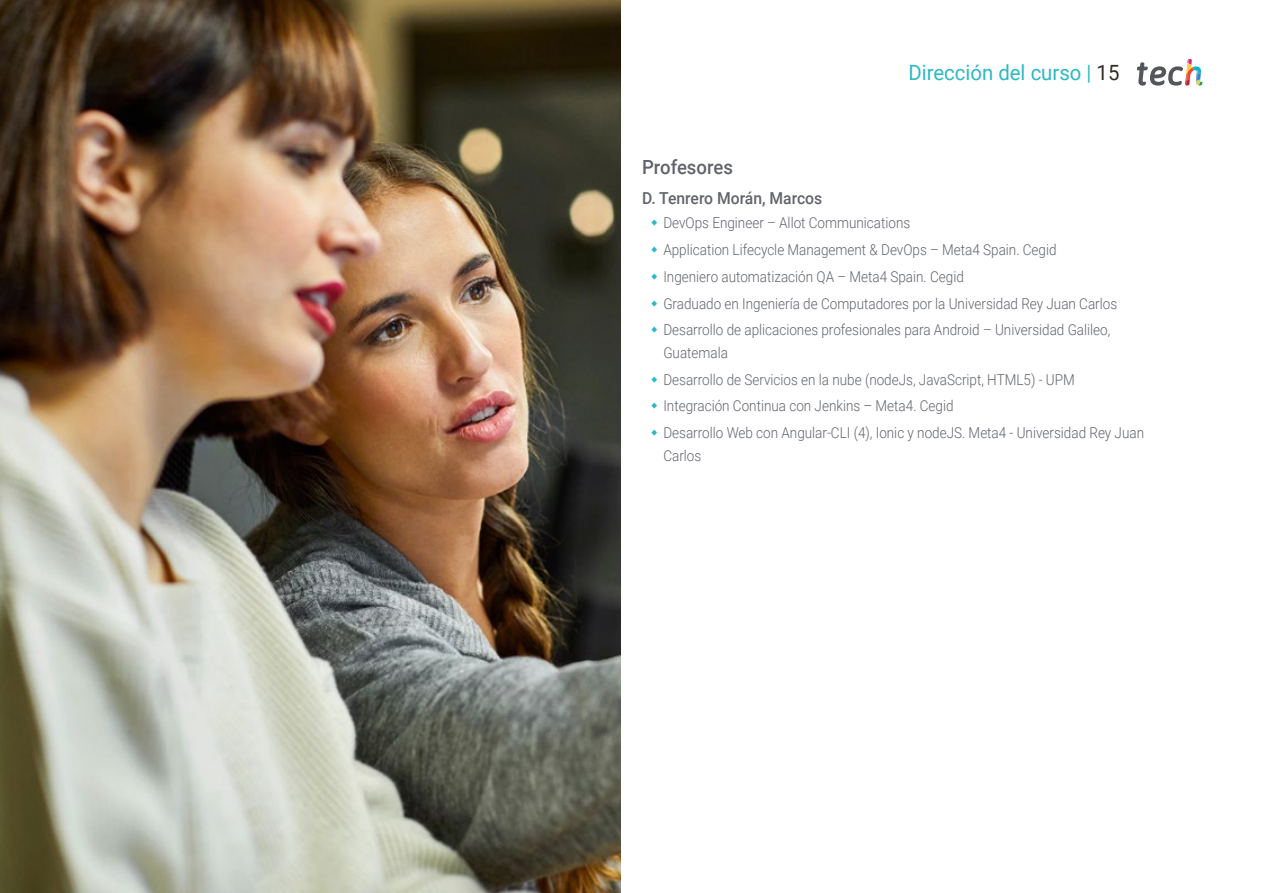
<style>
.page{position:relative;width:1263px;height:893px;background:#fff}
.page>*{position:absolute;margin:0;border:0;box-sizing:border-box;transform-origin:0 0}
.t1{font:21px "Roboto";color:#2db8c5}
.t2{font:500 19.5px "Roboto";color:#61646a;scale:.95 1}
.t3{font:500 16.5px "Roboto";color:#61646a;scale:.95 1}
.t4{font:300 15px/26.7px "Roboto";color:#61646a;scale:.9 1}
.s1{color:#312e20}
</style>
<div class="page">
<svg style="left:1137px;top:59px;width:65px;height:27px"></svg>
<img style="left:0;top:0;width:621px;height:893px">
<h2 class="t2" style="left:642px;top:154px;width:97px">Profesores</h2>
<h1 class="t1" style="left:908px;top:57px;width:213px">Dirección del curso | <span class="s1">15</span></h1>
<p class="t3" style="left:642px;top:186px;width:191px">D. Tenrero Morán, Marcos</p>
<p class="t4" style="left:663px;top:209px;width:506px">DevOps Engineer – Allot Communications<br>Application Lifecycle Management &amp; DevOps – Meta4 Spain. Cegid<br>Ingeniero automatización QA – Meta4 Spain. Cegid<br>Graduado en Ingeniería de Computadores por la Universidad Rey Juan Carlos Desarrollo de aplicaciones profesionales para Android – Universidad Galileo,</p>
<p class="t4" style="left:663px;top:339px;width:536px">Guatemala<br>Desarrollo de Servicios en la nube (nodeJs, JavaScript, HTML5) - UPM Integración Continua con Jenkins – Meta4. Cegid<br>Desarrollo Web con Angular-CLI (4), Ionic y nodeJS. Meta4 - Universidad Rey Juan</p>
<p class="t4" style="left:663px;top:441px;width:44px">Carlos</p>
</div>
